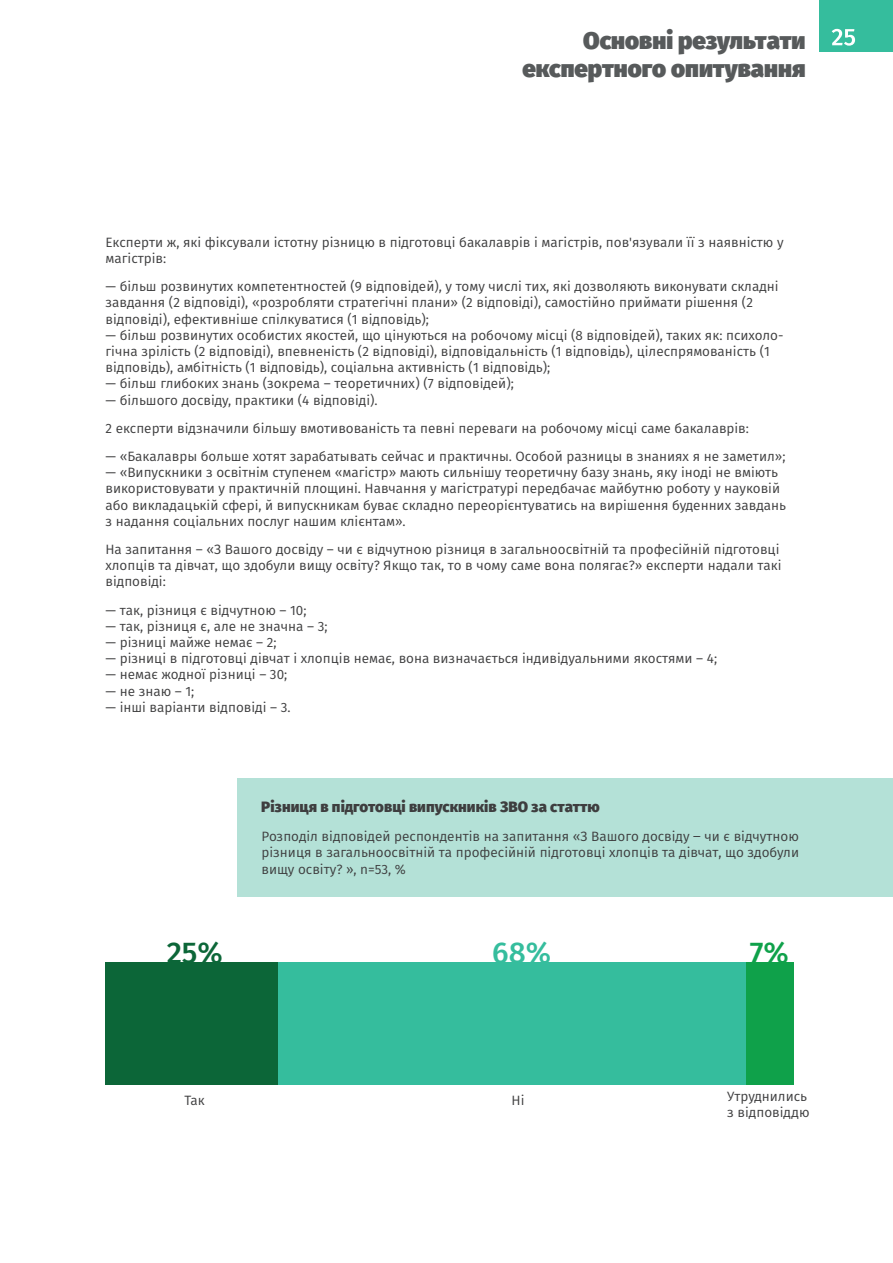
<style>
.page{position:relative;width:893px;height:1263px;background:#fff}
.page>*{position:absolute;margin:0;border:0;box-sizing:border-box;transform-origin:0 0}
.t1{font:500 30px "Fira Sans";color:#0c6638}
.t2{font:500 30px "Fira Sans";color:#35bd9d}
.t3{font:500 30px "Fira Sans";color:#0fa14a}
.t4{font:900 24px/28.8px "Fira Sans";color:#575a5b;text-align:right}
.t5{font:800 15px "Fira Sans";color:#3e3e3f}
.t6{font:13.5px/16.2px "Fira Sans";color:#3e3e3f}
</style>
<div class="page">
<div style="left:820px;top:0;width:73px;height:52px;background:#35bd9d"></div>
<svg style="left:832px;top:29px;width:23px;height:17px"></svg>
<div style="left:237px;top:778px;width:656px;height:118px;background:#b4e1d7"></div>
<div style="left:745px;top:962px;width:49px;height:123px;background:#0fa14a"></div>
<div style="left:278px;top:962px;width:467px;height:123px;background:#35bd9d"></div>
<div style="left:106px;top:962px;width:172px;height:123px;background:#0c6638"></div>
<h2 class="t4" style="left:522px;top:26px;width:285px">Основні результати експертного опитування</h2>
<p class="t6" style="left:105px;top:234px;width:680px">Експерти ж, які фіксували істотну різницю в підготовці бакалаврів і магістрів, пов'язували її з наявністю у магістрів:</p>
<p class="t6" style="left:105px;top:278px;width:675px">— більш розвинутих компетентностей (9 відповідей), у тому числі тих, які дозволяють виконувати складні завдання (2 відповіді), «розробляти стратегічні плани» (2 відповіді), самостійно приймати рішення (2 відповіді), ефективніше спілкуватися (1 відповідь);</p>
<p class="t6" style="left:105px;top:327px;width:679px">— більш розвинутих особистих якостей, що цінуються на робочому місці (8 відповідей), таких як: психоло&shy;гічна зрілість (2 відповіді), впевненість (2 відповіді), відповідальність (1 відповідь), цілеспрямованість (1 відповідь), амбітність (1 відповідь), соціальна активність (1 відповідь);</p>
<p class="t6" style="left:105px;top:375px;width:410px">— більш глибоких знань (зокрема – теоретичних) (7 відповідей);</p>
<p class="t6" style="left:105px;top:386px;width:645px;line-height:28.2px">— більшого досвіду, практики (4 відповіді).<br>2 експерти відзначили більшу вмотивованість та певні переваги на робочому місці саме бакалаврів:</p>
<p class="t6" style="left:105px;top:448px;width:681px">— «Бакалавры больше хотят зарабатывать сейчас и практичны. Особой разницы в знаниях я не заметил»;</p>
<p class="t6" style="left:105px;top:464px;width:682px">— «Випускники з освітнім ступенем «магістр» мають сильнішу теоретичну базу знань, яку іноді не вміють використовувати у практичній площині. Навчання у магістратурі передбачає майбутню роботу у науковій або викладацькій сфері, й випускникам буває складно переорієнтуватись на вирішення буденних завдань з надання соціальних послуг нашим клієнтам».</p>
<p class="t6" style="left:105px;top:541px;width:677px">На запитання – «З Вашого досвіду – чи є відчутною різниця в загальноосвітній та професійній підготовці хлопців та дівчат, що здобули вищу освіту? Якщо так, то в чому саме вона полягає?» експерти надали такі відповіді:</p>
<p class="t6" style="left:105px;top:602px;width:203px">— так, різниця є відчутною – 10;</p>
<p class="t6" style="left:105px;top:618px;width:224px">— так, різниця є, але не значна – 3;</p>
<p class="t6" style="left:105px;top:634px;width:173px">— різниці майже немає – 2;</p>
<p class="t6" style="left:105px;top:650px;width:613px">— різниці в підготовці дівчат і хлопців немає, вона визначається індивідуальними якостями – 4;</p>
<p class="t6" style="left:105px;top:666px;width:183px">— немає жодної різниці – 30;</p>
<p class="t6" style="left:105px;top:683px;width:90px">— не знаю – 1;</p>
<p class="t6" style="left:105px;top:699px;width:187px">— інші варіанти відповіді – 3.</p>
<p class="t5" style="left:261px;top:797px;width:340px">Різниця в підготовці випускників ЗВО за статтю</p>
<p class="t6" style="left:262px;top:828px;width:539px;text-align:justify">Розподіл відповідей респондентів на запитання «З Вашого досвіду ‒ чи є відчутною різниця в загальноосвітній та професійній підготовці хлопців та дівчат, що здобули вищу освіту? », n=53, %</p>
<h1 class="t1" style="left:167px;top:931px;width:58px">25%</h1>
<h1 class="t2" style="left:492px;top:931px;width:60px">68%</h1>
<h1 class="t3" style="left:750px;top:931px;width:41px">7%</h1>
<p class="t6" style="left:185px;top:1092px;width:22px">Так</p>
<p class="t6" style="left:512px;top:1092px;width:14px">Ні</p>
<p class="t6" style="left:727px;top:1088px;width:84px">Утруднились з відповіддю</p>
</div>
